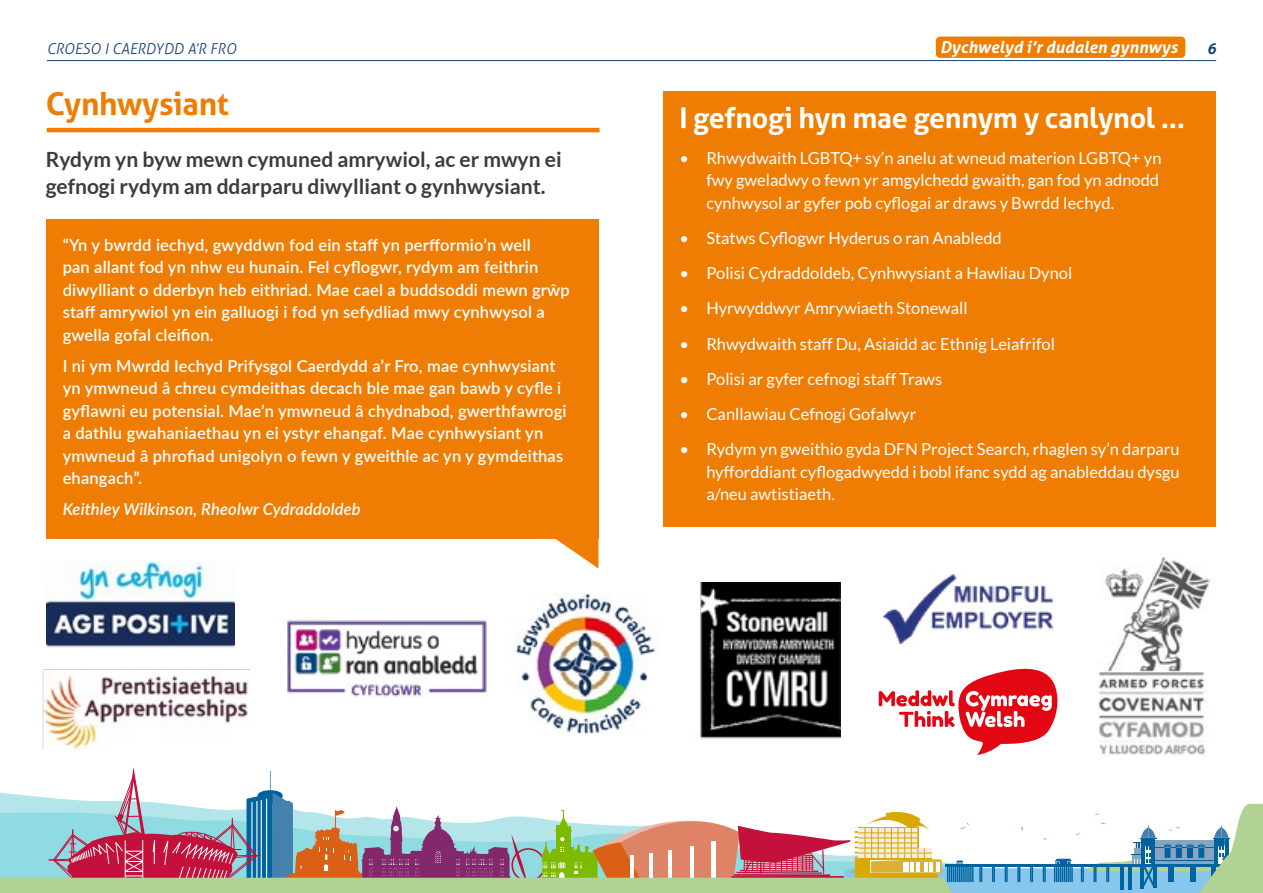
<style>
.page{position:relative;width:1263px;height:893px;background:#fff}
.page>*{position:absolute;margin:0;border:0;box-sizing:border-box;transform-origin:0 0}
.t1{font:700 31.5px "Aller";letter-spacing:-.01em;color:#ef7d04}
.t2{font:700 28.5px "Aller";letter-spacing:-.01em;color:#fff}
.t3{font:700 21px/27px "Lato";color:#3c3c3b}
.t4{font:600 16.5px/22.5px "Lato";letter-spacing:.01em;color:#fff}
.t5{font:16.5px/22.5px "Lato";color:#fff}
.t6{font:italic 600 16.5px "Lato";letter-spacing:.01em;color:#fff}
.t7{font:italic 700 16.5px "Aller";color:#fff}
.t8{font:italic 300 15px "Aller";color:#1b4175}
.t9{font:italic 700 15px "Aller";color:#1b4175}
</style>
<div class="page">
<svg style="left:0;top:767px;width:1263px;height:126px"></svg>
<hr style="left:47px;top:60px;width:1169px;height:1px;background:#1b4175">
<div style="left:663px;top:91px;width:553px;height:436px;background:#ef7d04"></div>
<div style="left:46px;top:220px;width:552px;height:319px;background:#ef7d04"></div>
<hr style="left:47px;top:128px;width:553px;height:4px;background:#ef7d04">
<img style="left:47px;top:562px;width:188px;height:86px">
<img style="left:42px;top:670px;width:206px;height:79px">
<img style="left:700px;top:583px;width:141px;height:156px">
<img style="left:883px;top:575px;width:170px;height:69px">
<img style="left:1098px;top:556px;width:113px;height:199px">
<svg style="left:556px;top:539px;width:42px;height:30px"></svg>
<svg style="left:879px;top:669px;width:178px;height:86px"></svg>
<img style="left:515px;top:593px;width:142px;height:141px">
<img style="left:286px;top:619px;width:201px;height:78px">
<div style="left:936px;top:37px;width:249px;height:21px;background:#ef7d00;border-radius:4px"></div>
<p class="t8" style="left:47px;top:39px;width:191px">CROESO I CAERDYDD A’R FRO</p>
<p class="t7" style="left:940px;top:37px;width:239px">Dychwelyd i’r dudalen gynnwys</p>
<p class="t9" style="left:1207px;top:39px;width:10px">6</p>
<h1 class="t1" style="left:46px;top:84px;width:185px">Cynhwysiant</h1>
<p class="t3" style="left:46px;top:146px;width:518px">Rydym yn byw mewn cymuned amrywiol, ac er mwyn ei gefnogi rydym am ddarparu diwylliant o gynhwysiant.</p>
<p class="t4" style="left:63px;top:233px;width:509px">“Yn y bwrdd iechyd, gwyddwn fod ein staff yn perfformio’n well<br>pan allant fod yn nhw eu hunain. Fel cyflogwr, rydym am feithrin diwylliant o dderbyn heb eithriad. Mae cael a buddsoddi mewn grŵp staff amrywiol yn ein galluogi i fod yn sefydliad mwy cynhwysol a gwella gofal cleifion.</p>
<p class="t4" style="left:63px;top:354px;width:505px">I ni ym Mwrdd Iechyd Prifysgol Caerdydd a’r Fro, mae cynhwysiant yn ymwneud â chreu cymdeithas decach ble mae gan bawb y cyfle i gyflawni eu potensial. Mae’n ymwneud â chydnabod, gwerthfawrogi a dathlu gwahaniaethau yn ei ystyr ehangaf. Mae cynhwysiant yn ymwneud â phrofiad unigolyn o fewn y gweithle ac yn y gymdeithas ehangach”.</p>
<p class="t6" style="left:63px;top:497px;width:299px">Keithley Wilkinson, Rheolwr Cydraddoldeb</p>
<h2 class="t2" style="left:679px;top:101px;width:507px">I gefnogi hyn mae gennym y canlynol ...</h2>
<p class="t5" style="left:706px;top:146px;width:457px;text-indent:-27px">• Rhwydwaith LGBTQ+ sy’n anelu at wneud materion LGBTQ+ yn fwy gweladwy o fewn yr amgylchedd gwaith, gan fod yn adnodd cynhwysol ar gyfer pob cyflogai ar draws y Bwrdd Iechyd.</p>
<p class="t5" style="left:679px;top:227px;width:324px">• Statws Cyflogwr Hyderus o ran Anabledd</p>
<p class="t5" style="left:679px;top:262px;width:394px">• Polisi Cydraddoldeb, Cynhwysiant a Hawliau Dynol</p>
<p class="t5" style="left:679px;top:297px;width:290px">• Hyrwyddwyr Amrywiaeth Stonewall</p>
<p class="t5" style="left:679px;top:332px;width:377px">• Rhwydwaith staff Du, Asiaidd ac Ethnig Leiafrifol</p>
<p class="t5" style="left:679px;top:368px;width:265px">• Polisi ar gyfer cefnogi staff Traws</p>
<p class="t5" style="left:679px;top:403px;width:238px">• Canllawiau Cefnogi Gofalwyr</p>
<p class="t5" style="left:706px;top:438px;width:475px;text-align:justify;text-indent:-27px">• Rydym yn gweithio gyda DFN Project Search, rhaglen sy’n darparu hyfforddiant cyflogadwyedd i bobl ifanc sydd ag anableddau dysgu a/neu awtistiaeth.</p>
</div>
